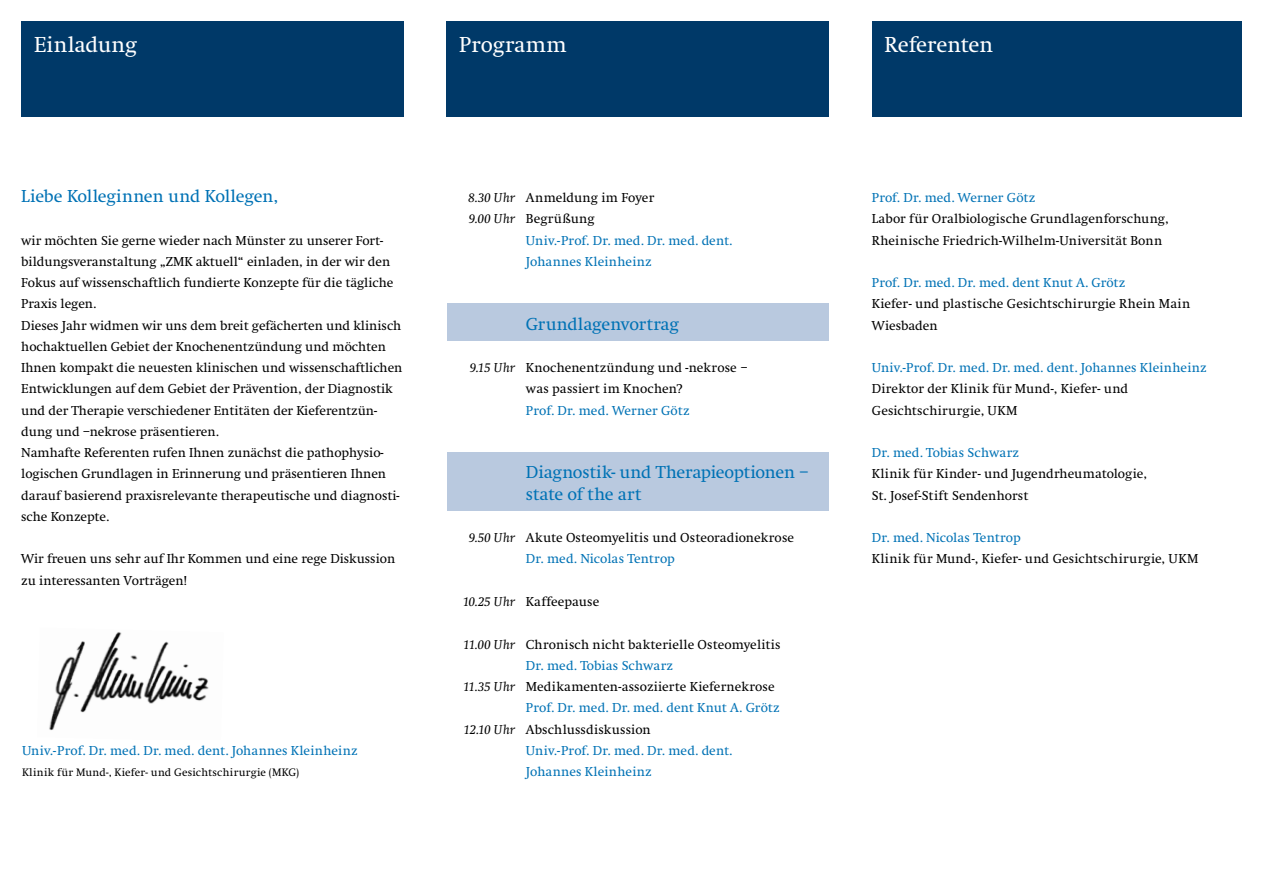
<style>
.page{position:relative;width:1263px;height:893px;background:#fff}
.page>*{position:absolute;margin:0;border:0;box-sizing:border-box;transform-origin:0 0}
.t1{font:22.5px "Swift";color:#fff}
.t2{font:18px/21.3px "Swift";letter-spacing:-.01em;color:#0072b5}
.t3{font:13.5px/21.3px "Swift";letter-spacing:-.005em;color:#000}
.t4{font:13.5px/21.3px "Swift";letter-spacing:.01em;color:#0072b5}
.t5{font:13.5px/21.3px "Swift";letter-spacing:.02em;color:#000}
.t6{font:italic 13.5px "Swift";letter-spacing:-.005em;color:#000}
.t7{font:italic 13.5px/21.3px "Swift";letter-spacing:.015em;color:#000}
.t8{font:11.25px "Swift";letter-spacing:.025em;color:#000}
</style>
<div class="page">
<img style="left:49px;top:632px;width:160px;height:98px">
<div style="left:21px;top:21px;width:383px;height:96px;background:#003968"></div>
<div style="left:447px;top:303px;width:381px;height:37px;background:#b9c9df"></div>
<div style="left:447px;top:452px;width:381px;height:58px;background:#b9c9df"></div>
<div style="left:446px;top:21px;width:383px;height:96px;background:#003968"></div>
<div style="left:872px;top:21px;width:370px;height:96px;background:#003968"></div>
<h1 class="t1" style="left:34px;top:33px;width:104px">Einladung</h1>
<h2 class="t2" style="left:21px;top:186px;width:258px">Liebe Kolleginnen und Kollegen,</h2>
<p class="t3" style="left:21px;top:230px;width:383px">wir möchten Sie gerne wieder nach Münster zu unserer Fort&shy;bildungsveranstaltung „ZMK aktuell“ einladen, in der wir den Fokus auf wissenschaftlich fundierte Konzepte für die tägliche Praxis legen.<br>Dieses Jahr widmen wir uns dem breit gefächerten und klinisch hochaktuellen Gebiet der Knochenentzündung und möchten Ihnen kompakt die neuesten klinischen und wissenschaftlichen Entwicklungen auf dem Gebiet der Prävention, der Diagnostik und der Therapie verschiedener Entitäten der Kieferentzün&shy;dung und –nekrose präsentieren.<br>Namhafte Referenten rufen Ihnen zunächst die pathophysio&shy;logischen Grundlagen in Erinnerung und präsentieren Ihnen darauf basierend praxisrelevante therapeutische und diagnosti&shy;sche Konzepte.</p>
<p class="t3" style="left:21px;top:549px;width:376px">Wir freuen uns sehr auf Ihr Kommen und eine rege Diskussion zu interessanten Vorträgen!</p>
<p class="t4" style="left:22px;top:740px;width:337px">Univ.-Prof. Dr. med. Dr. med. dent. Johannes Kleinheinz</p>
<p class="t8" style="left:22px;top:766px;width:279px">Klinik für Mund-, Kiefer- und Gesichtschirurgie (MKG)</p>
<h1 class="t1" style="left:459px;top:33px;width:109px">Programm</h1>
<h1 class="t1" style="left:884px;top:33px;width:110px">Referenten</h1>
<p class="t7" style="left:468px;top:187px;width:48px">8.30 Uhr<br>9.00 Uhr</p>
<p class="t3" style="left:526px;top:187px;width:130px">Anmeldung im Foyer<br>Begrüßung</p>
<p class="t4" style="left:526px;top:230px;width:208px">Univ.-Prof. Dr. med. Dr. med. dent.<br>Johannes Kleinheinz</p>
<p class="t6" style="left:470px;top:360px;width:47px">9.15 Uhr</p>
<h2 class="t2" style="left:526px;top:313px;width:155px">Grundlagenvortrag</h2>
<p class="t3" style="left:526px;top:357px;width:223px">Knochenentzündung und -nekrose – was passiert im Knochen?</p>
<p class="t4" style="left:526px;top:400px;width:165px">Prof. Dr. med. Werner Götz</p>
<p class="t6" style="left:469px;top:530px;width:48px">9.50 Uhr</p>
<p class="t6" style="left:463px;top:594px;width:53px">10.25 Uhr</p>
<p class="t6" style="left:463px;top:637px;width:53px">11.00 Uhr</p>
<p class="t6" style="left:463px;top:679px;width:53px">11.35 Uhr</p>
<p class="t6" style="left:464px;top:722px;width:53px">12.10 Uhr</p>
<h2 class="t2" style="left:526px;top:462px;width:284px">Diagnostik- und Therapieoptionen – state of the art</h2>
<p class="t3" style="left:526px;top:527px;width:270px">Akute Osteomyelitis und Osteoradionekrose</p>
<p class="t4" style="left:526px;top:549px;width:151px">Dr. med. Nicolas Tentrop</p>
<p class="t3" style="left:526px;top:591px;width:75px">Kaffeepause</p>
<p class="t3" style="left:526px;top:634px;width:256px">Chronisch nicht bakterielle Osteomyelitis</p>
<p class="t4" style="left:526px;top:655px;width:149px">Dr. med. Tobias Schwarz</p>
<p class="t3" style="left:526px;top:676px;width:250px">Medikamenten-assoziierte Kiefernekrose</p>
<p class="t4" style="left:526px;top:697px;width:255px">Prof. Dr. med. Dr. med. dent Knut A. Grötz</p>
<p class="t3" style="left:526px;top:719px;width:126px">Abschlussdiskussion</p>
<p class="t4" style="left:526px;top:740px;width:208px">Univ.-Prof. Dr. med. Dr. med. dent.<br>Johannes Kleinheinz</p>
<p class="t4" style="left:872px;top:187px;width:165px">Prof. Dr. med. Werner Götz</p>
<p class="t3" style="left:872px;top:208px;width:298px">Labor für Oralbiologische Grundlagenforschung,<br>Rheinische Friedrich-Wilhelm-Universität Bonn</p>
<p class="t4" style="left:872px;top:272px;width:255px">Prof. Dr. med. Dr. med. dent Knut A. Grötz</p>
<p class="t3" style="left:872px;top:293px;width:320px">Kiefer- und plastische Gesichtschirurgie Rhein Main<br>Wiesbaden</p>
<p class="t4" style="left:872px;top:357px;width:337px">Univ.-Prof. Dr. med. Dr. med. dent. Johannes Kleinheinz</p>
<p class="t5" style="left:872px;top:379px;width:258px">Direktor der Klinik für Mund-, Kiefer- und<br>Gesichtschirurgie, UKM</p>
<p class="t4" style="left:872px;top:442px;width:149px">Dr. med. Tobias Schwarz</p>
<p class="t3" style="left:872px;top:464px;width:277px">Klinik für Kinder- und Jugendrheumatologie,<br>St. Josef-Stift Sendenhorst</p>
<p class="t4" style="left:872px;top:527px;width:151px">Dr. med. Nicolas Tentrop</p>
<p class="t5" style="left:872px;top:549px;width:328px">Klinik für Mund-, Kiefer- und Gesichtschirurgie, UKM</p>
</div>
